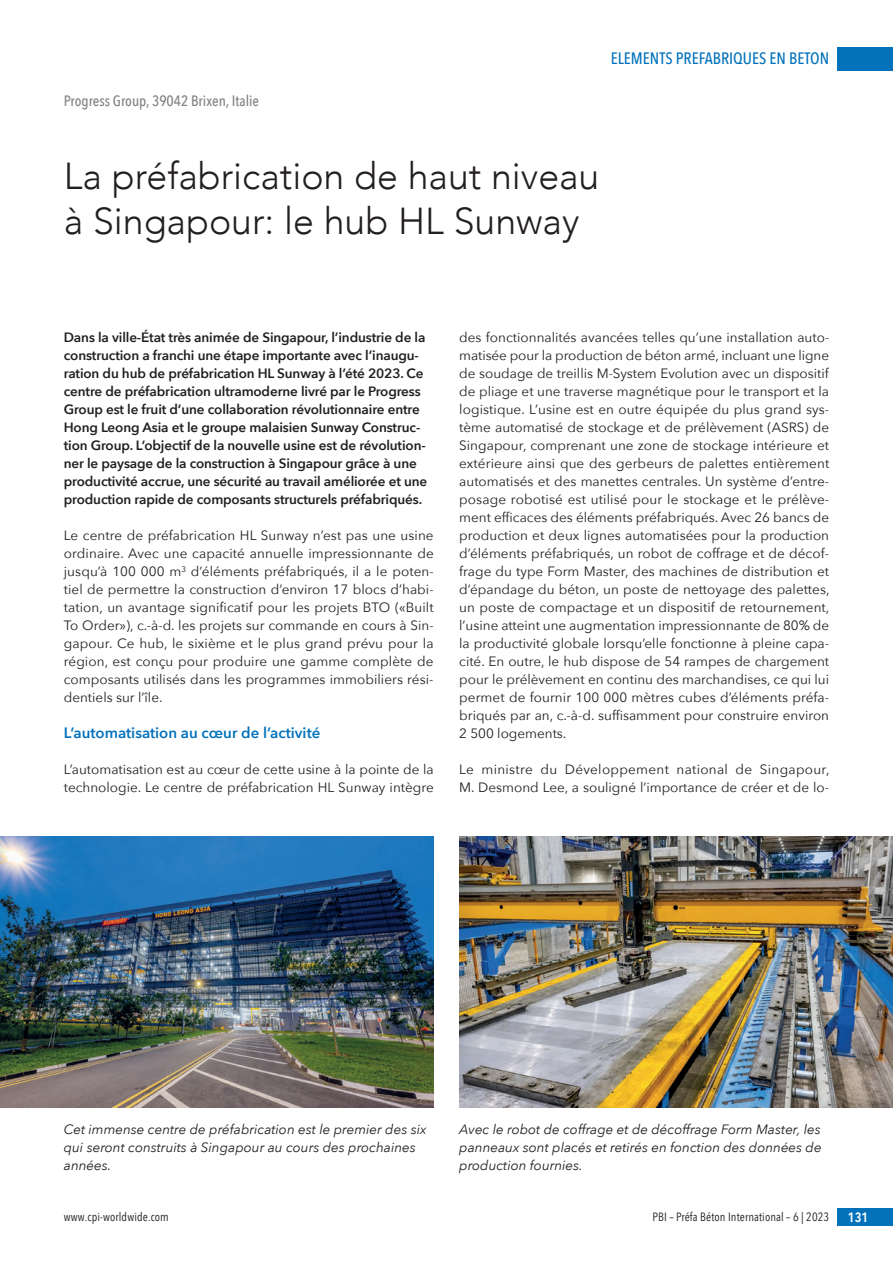
<style>
.page{position:relative;width:893px;height:1263px;background:#fff}
.page>*{position:absolute;margin:0;border:0;box-sizing:border-box;transform-origin:0 0}
.t1{font:300 37.5px/45px "Avenir";color:#231f20}
.t2{font:500 16.5px "Avenir Next Condensed";color:#0372bb}
.t3{font:600 15px "Avenir Next";color:#0372bb}
.t4{font:500 15px "Avenir Next Condensed";color:#808285}
.t5{font:13.5px/18px "Avenir Next";color:#231f20;text-align:justify}
.t6{font:600 13.5px/18px "Avenir Next";letter-spacing:-.01em;color:#231f20}
.t7{font:italic 13.5px/18px "Avenir Next";color:#231f20}
.t8{font:600 13.5px "Avenir Next Condensed";color:#fff}
.t9{font:12px "Avenir Next Condensed";letter-spacing:.01em;color:#231f20}
</style>
<div class="page">
<div style="left:838px;top:47px;width:55px;height:23px;background:#0372bb"></div>
<div style="left:838px;top:1208px;width:55px;height:18px;background:#0372bb"></div>
<img style="left:0;top:836px;width:434px;height:271px">
<img style="left:459px;top:836px;width:434px;height:271px">
<p class="t4" style="left:64px;top:92px;width:197px">Progress Group, 39042 Brixen, Italie</p>
<p class="t2" style="left:611px;top:49px;width:220px">ELEMENTS PREFABRIQUES EN BETON</p>
<h1 class="t1" style="left:64px;top:153px;width:537px">La préfabrication de haut niveau à Singapour: le hub HL Sunway</h1>
<p class="t6" style="left:64px;top:328px;width:365px">Dans la ville-État très animée de Singapour, l’industrie de la construction a franchi une étape importante avec l’inaugu&shy;ration du hub de préfabrication HL Sunway à l’été 2023. Ce centre de préfabrication ultramoderne livré par le Progress Group est le fruit d’une collaboration révolutionnaire entre Hong Leong Asia et le groupe malaisien Sunway Construc&shy;tion Group. L’objectif de la nouvelle usine est de révolution&shy;ner le paysage de la construction à Singapour grâce à une productivité accrue, une sécurité au travail améliorée et une production rapide de composants structurels préfabriqués.</p>
<p class="t5" style="left:64px;top:526px;width:372px">Le centre de préfabrication HL Sunway n’est pas une usine ordinaire. Avec une capacité annuelle impressionnante de jusqu’à 100 000 m<sup>3</sup> d’éléments préfabriqués, il a le poten&shy;tiel de permettre la construction d’environ 17 blocs d’habi&shy;tation, un avantage significatif pour les projets BTO («Built To Order»), c.-à-d. les projets sur commande en cours à Sin&shy;gapour. Ce hub, le sixième et le plus grand prévu pour la région, est conçu pour produire une gamme complète de composants utilisés dans les programmes immobiliers rési&shy;dentiels sur l’île.</p>
<p class="t3" style="left:64px;top:720px;width:258px">L’automatisation au cœur de l’activité</p>
<p class="t5" style="left:64px;top:760px;width:371px">L’automatisation est au cœur de cette usine à la pointe de la technologie. Le centre de préfabrication HL Sunway intègre</p>
<p class="t5" style="left:459px;top:328px;width:372px">des fonctionnalités avancées telles qu’une installation auto&shy;matisée pour la production de béton armé, incluant une ligne de soudage de treillis M-System Evolution avec un dispositif de pliage et une traverse magnétique pour le transport et la logistique. L’usine est en outre équipée du plus grand sys&shy;tème automatisé de stockage et de prélèvement (ASRS) de Singapour, comprenant une zone de stockage intérieure et extérieure ainsi que des gerbeurs de palettes entièrement automatisés et des manettes centrales. Un système d’entre&shy;posage robotisé est utilisé pour le stockage et le prélève&shy;ment efficaces des éléments préfabriqués. Avec 26 bancs de production et deux lignes automatisées pour la production d’éléments préfabriqués, un robot de coffrage et de décof&shy;frage du type Form Master, des machines de distribution et d’épandage du béton, un poste de nettoyage des palettes, un poste de compactage et un dispositif de retournement, l’usine atteint une augmentation impressionnante de 80% de la productivité globale lorsqu’elle fonctionne à pleine capa&shy;cité. En outre, le hub dispose de 54 rampes de chargement pour le prélèvement en continu des marchandises, ce qui lui permet de fournir 100 000 mètres cubes d’éléments préfa&shy;briqués par an, c.-à-d. suffisamment pour construire environ 2 500 logements.</p>
<p class="t5" style="left:459px;top:760px;width:372px">Le ministre du Développement national de Singapour,<br>M. Desmond Lee, a souligné l’importance de créer et de lo-</p>
<p class="t7" style="left:64px;top:1120px;width:364px">Cet immense centre de préfabrication est le premier des six qui seront construits à Singapour au cours des prochaines années.</p>
<p class="t7" style="left:459px;top:1120px;width:364px;text-align:justify">Avec le robot de coffrage et de décoffrage Form Master, les panneaux sont placés et retirés en fonction des données de production fournies.</p>
<p class="t9" style="left:64px;top:1207px;width:107px">www.cpi-worldwide.com</p>
<p class="t9" style="left:652px;top:1207px;width:178px">PBI – Préfa Béton International – 6 | 2023</p>
<p class="t8" style="left:848px;top:1206px;width:22px">131</p>
</div>
